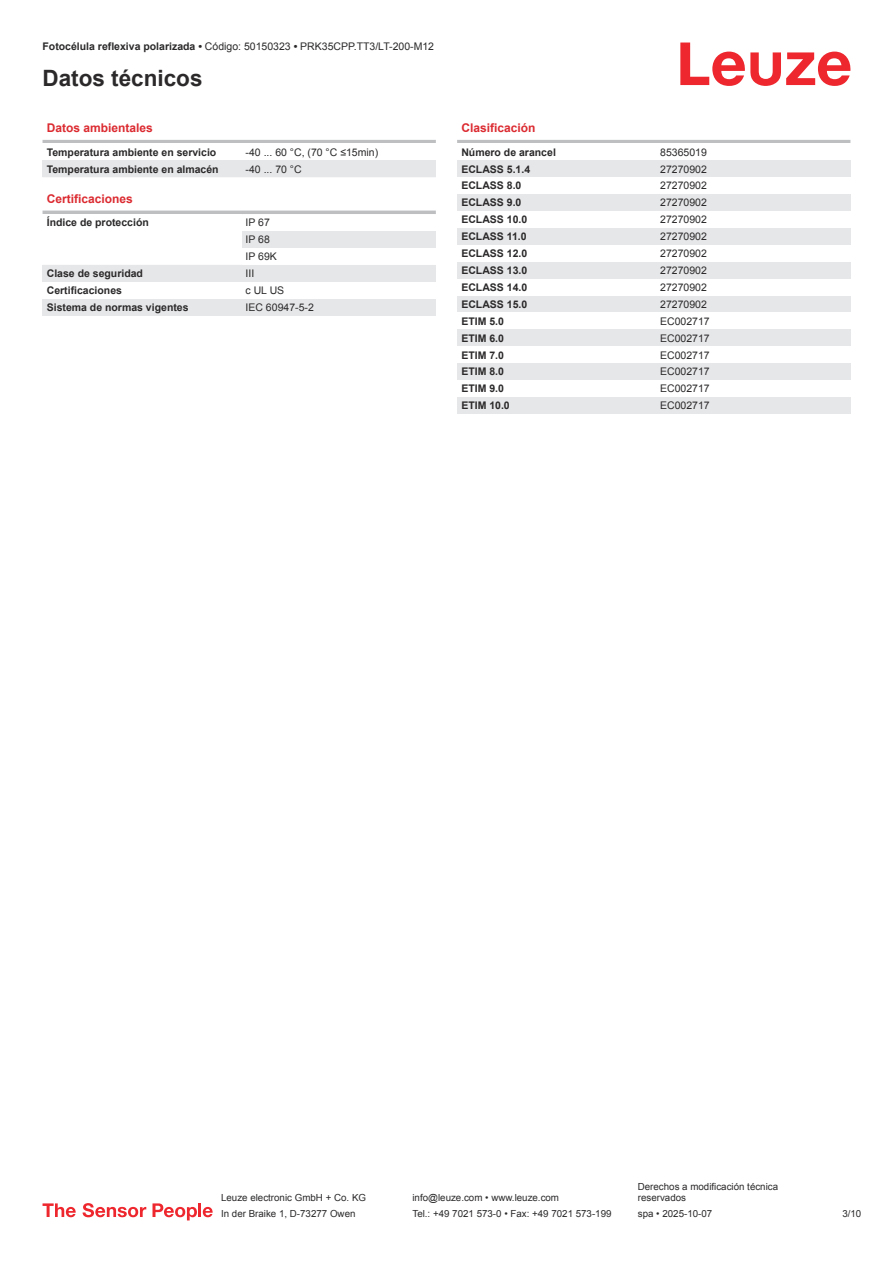
<style>
.page{position:relative;width:893px;height:1263px;background:#fff}
.page>*{position:absolute;margin:0;border:0;box-sizing:border-box;transform-origin:0 0}
.t1{font:700 22.5px "Arial";color:#2b292a}
.t2{font:700 12px "Arial";color:#db2a30}
.t3{font:700 10.5px "Arial";color:#2b292a}
.t4{font:10.5px/17px "Arial";color:#2b292a}
.t5{font:9.75px/11.7px "Arial";color:#2b292a}
.s1{font-weight:700}
</style>
<div class="page">
<svg style="left:680px;top:43px;width:170px;height:43px"></svg>
<hr style="left:43px;top:140px;width:393px;height:3px;background:#bdbfc1">
<div style="left:43px;top:160px;width:199px;height:17px;background:#e6e7e9"></div>
<div style="left:242px;top:160px;width:194px;height:17px;background:#e6e7e9"></div>
<hr style="left:43px;top:211px;width:393px;height:3px;background:#bdbfc1">
<div style="left:242px;top:231px;width:194px;height:17px;background:#e6e7e9"></div>
<div style="left:43px;top:265px;width:199px;height:17px;background:#e6e7e9"></div>
<div style="left:242px;top:265px;width:194px;height:17px;background:#e6e7e9"></div>
<div style="left:43px;top:299px;width:199px;height:17px;background:#e6e7e9"></div>
<div style="left:242px;top:299px;width:194px;height:17px;background:#e6e7e9"></div>
<hr style="left:457px;top:140px;width:393px;height:3px;background:#bdbfc1">
<div style="left:457px;top:160px;width:200px;height:17px;background:#e6e7e9"></div>
<div style="left:657px;top:160px;width:193px;height:17px;background:#e6e7e9"></div>
<div style="left:457px;top:194px;width:200px;height:17px;background:#e6e7e9"></div>
<div style="left:657px;top:194px;width:193px;height:17px;background:#e6e7e9"></div>
<div style="left:457px;top:228px;width:200px;height:17px;background:#e6e7e9"></div>
<div style="left:657px;top:228px;width:193px;height:17px;background:#e6e7e9"></div>
<div style="left:457px;top:262px;width:200px;height:17px;background:#e6e7e9"></div>
<div style="left:657px;top:262px;width:193px;height:17px;background:#e6e7e9"></div>
<div style="left:457px;top:296px;width:200px;height:16px;background:#e6e7e9"></div>
<div style="left:657px;top:296px;width:193px;height:16px;background:#e6e7e9"></div>
<div style="left:457px;top:329px;width:200px;height:17px;background:#e6e7e9"></div>
<div style="left:657px;top:329px;width:193px;height:17px;background:#e6e7e9"></div>
<div style="left:457px;top:363px;width:200px;height:17px;background:#e6e7e9"></div>
<div style="left:657px;top:363px;width:193px;height:17px;background:#e6e7e9"></div>
<div style="left:457px;top:397px;width:200px;height:17px;background:#e6e7e9"></div>
<div style="left:657px;top:397px;width:193px;height:17px;background:#e6e7e9"></div>
<svg style="left:43px;top:1203px;width:33px;height:14px"></svg>
<svg style="left:83px;top:1203px;width:63px;height:14px"></svg>
<svg style="left:153px;top:1203px;width:44px;height:17px"></svg>
<hr style="left:198px;top:1203px;width:3px;height:14px;background:#ed272d">
<svg style="left:203px;top:1207px;width:10px;height:10px"></svg>
<p class="t4" style="left:43px;top:39px;width:393px"><span class="s1">Fotocélula reflexiva polarizada •</span> Código: 50150323 <span class="s1">•</span> PRK35CPP.TT3/LT-200-M12</p>
<h1 class="t1" style="left:43px;top:70px;width:162px">Datos técnicos</h1>
<p class="t2" style="left:47px;top:123px;width:108px">Datos ambientales</p>
<p class="t3" style="left:47px;top:148px;width:171px">Temperatura ambiente en servicio</p>
<p class="t4" style="left:246px;top:143px;width:134px">-40 ... 60 °C, (70 °C ≤15min)</p>
<p class="t3" style="left:47px;top:165px;width:173px">Temperatura ambiente en almacén</p>
<p class="t4" style="left:246px;top:161px;width:58px">-40 ... 70 °C</p>
<p class="t2" style="left:47px;top:194px;width:88px">Certificaciones</p>
<p class="t3" style="left:47px;top:219px;width:104px">Índice de protección</p>
<p class="t4" style="left:246px;top:215px;width:33px">IP 67<br>IP 68<br>IP 69K</p>
<p class="t3" style="left:47px;top:269px;width:98px">Clase de seguridad</p>
<p class="t4" style="left:246px;top:266px;width:10px">III</p>
<p class="t3" style="left:47px;top:286px;width:77px">Certificaciones</p>
<p class="t4" style="left:246px;top:283px;width:40px">c UL US</p>
<p class="t3" style="left:47px;top:303px;width:143px">Sistema de normas vigentes</p>
<p class="t4" style="left:246px;top:300px;width:70px">IEC 60947-5-2</p>
<p class="t2" style="left:461px;top:123px;width:76px">Clasificación</p>
<p class="t3" style="left:461px;top:148px;width:96px">Número de arancel</p>
<p class="t4" style="left:660px;top:144px;width:48px">85365019</p>
<p class="t3" style="left:461px;top:165px;width:70px">ECLASS 5.1.4</p>
<p class="t4" style="left:660px;top:161px;width:48px">27270902</p>
<p class="t3" style="left:461px;top:182px;width:62px">ECLASS 8.0</p>
<p class="t4" style="left:660px;top:178px;width:48px">27270902</p>
<p class="t3" style="left:461px;top:199px;width:62px">ECLASS 9.0</p>
<p class="t4" style="left:660px;top:195px;width:48px">27270902</p>
<p class="t3" style="left:461px;top:216px;width:67px">ECLASS 10.0</p>
<p class="t4" style="left:660px;top:212px;width:48px">27270902</p>
<p class="t3" style="left:461px;top:233px;width:67px">ECLASS 11.0</p>
<p class="t4" style="left:660px;top:229px;width:48px">27270902</p>
<p class="t3" style="left:461px;top:249px;width:67px">ECLASS 12.0</p>
<p class="t4" style="left:660px;top:246px;width:48px">27270902</p>
<p class="t3" style="left:461px;top:266px;width:67px">ECLASS 13.0</p>
<p class="t4" style="left:660px;top:263px;width:48px">27270902</p>
<p class="t3" style="left:461px;top:283px;width:67px">ECLASS 14.0</p>
<p class="t4" style="left:660px;top:280px;width:48px">27270902</p>
<p class="t3" style="left:461px;top:300px;width:67px">ECLASS 15.0</p>
<p class="t4" style="left:660px;top:297px;width:48px">27270902</p>
<p class="t3" style="left:461px;top:317px;width:44px">ETIM 5.0</p>
<p class="t4" style="left:660px;top:313px;width:51px">EC002717</p>
<p class="t3" style="left:461px;top:334px;width:44px">ETIM 6.0</p>
<p class="t4" style="left:660px;top:330px;width:51px">EC002717</p>
<p class="t3" style="left:461px;top:351px;width:44px">ETIM 7.0</p>
<p class="t4" style="left:660px;top:347px;width:51px">EC002717</p>
<p class="t3" style="left:461px;top:368px;width:44px">ETIM 8.0</p>
<p class="t4" style="left:660px;top:364px;width:51px">EC002717</p>
<p class="t3" style="left:461px;top:385px;width:44px">ETIM 9.0</p>
<p class="t4" style="left:660px;top:381px;width:51px">EC002717</p>
<p class="t3" style="left:461px;top:402px;width:50px">ETIM 10.0</p>
<p class="t4" style="left:660px;top:398px;width:51px">EC002717</p>
<p class="t5" style="left:221px;top:1193px;width:146px">Leuze electronic GmbH + Co. KG</p>
<p class="t5" style="left:412px;top:1193px;width:148px">info@leuze.com • www.leuze.com</p>
<p class="t5" style="left:638px;top:1181px;width:142px">Derechos a modificación técnica reservados</p>
<p class="t5" style="left:221px;top:1209px;width:136px">In der Braike 1, D-73277 Owen</p>
<p class="t5" style="left:412px;top:1209px;width:201px">Tel.: +49 7021 573-0 • Fax: +49 7021 573-199</p>
<p class="t5" style="left:638px;top:1209px;width:76px">spa • 2025-10-07</p>
<p class="t5" style="left:842px;top:1209px;width:20px">3 /10</p>
</div>
